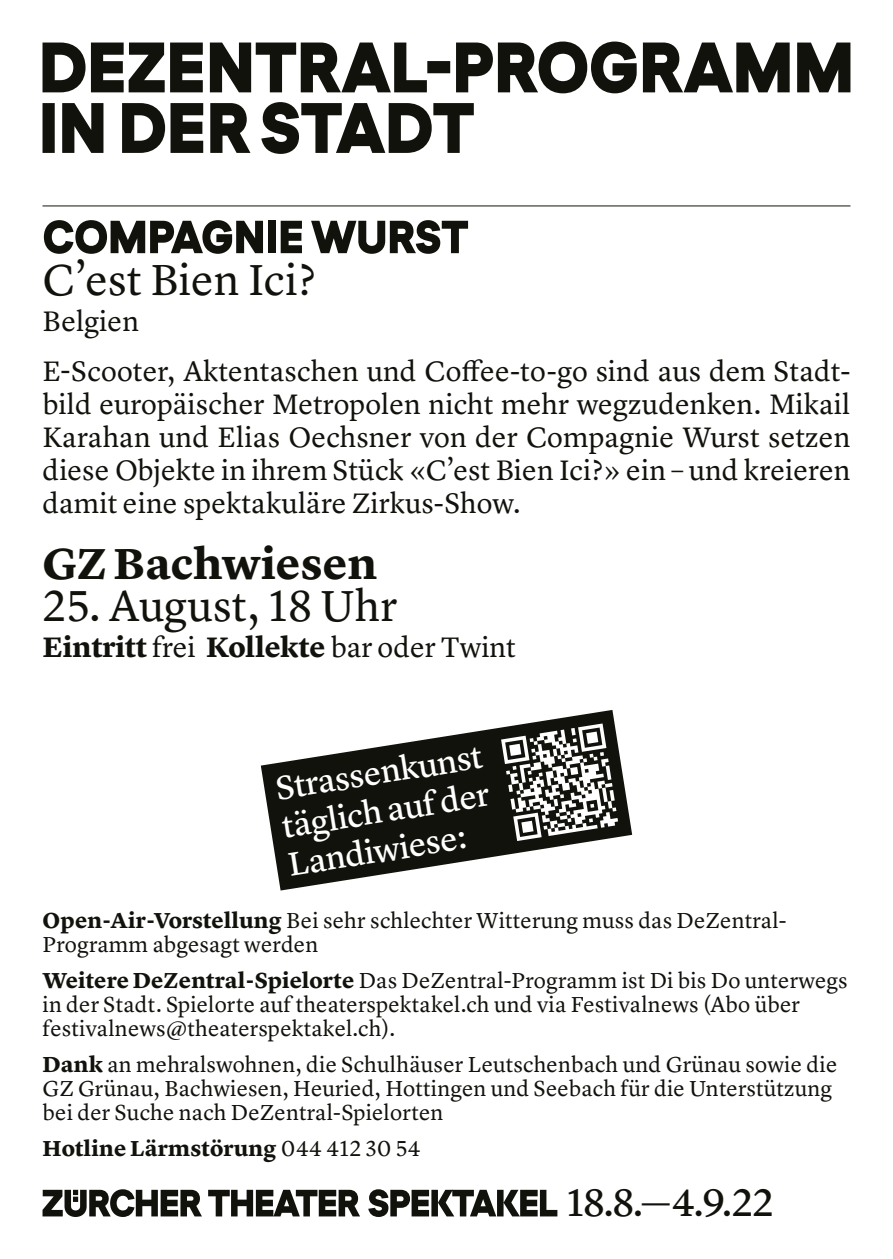
<style>
.page{position:relative;width:893px;height:1259px;background:#fff}
.page>*{position:absolute;margin:0;border:0;box-sizing:border-box;transform-origin:0 0}
.t1{font:54px "Devinyl";letter-spacing:-.01em;color:#12120d}
.t2{font:45px "Lyon Text";letter-spacing:.005em;color:#12120d}
.t3{font:700 45px "Lyon Text";letter-spacing:.005em;color:#12120d}
.t4{font:39.6px "Lyon Text Regular No.2";color:#12120d}
.t5{font:34.2px/38.4px "Lyon Text Regular No.2";color:#fff;text-align:justify}
.t6{font:29.4px/33px "Lyon Text";letter-spacing:.005em;color:#12120d}
.t7{font:700 29.4px "Lyon Text";color:#12120d}
.t8{font:22.5px/24px "Lyon Text";letter-spacing:.01em;color:#12120d}
.t9{font:700 22.5px "Lyon Text";letter-spacing:.01em;color:#12120d}
.s1{font-weight:400}
.s2{font-weight:700}
</style>
<div class="page">
<svg style="left:43px;top:102px;width:431px;height:52px"></svg>
<svg style="left:43px;top:42px;width:807px;height:51px"></svg>
<hr style="left:43px;top:205px;width:807px;height:1px;background:#12120d">
<svg style="left:261px;top:710px;width:371px;height:180px;fill:#12120d"></svg>
<svg style="left:501px;top:723px;width:117px;height:118px"></svg>
<svg style="left:43px;top:1189px;width:514px;height:28px"></svg>
<h1 class="t1" style="left:43px;top:209px;width:428px">COMPAGNIE WURST</h1>
<h2 class="t2" style="left:43px;top:246px;width:275px">C’est Bien Ici?</h2>
<h3 class="t6" style="left:43px;top:294px;width:809px;line-height:49.5px">Belgien<br>E-Scooter, Aktentaschen und Coffee-to-go sind aus dem Stadt-</h3>
<h3 class="t6" style="left:43px;top:385px;width:810px;text-align:justify">bild europäischer Metropolen nicht mehr wegzudenken. Mikail Karahan und Elias Oechsner von der Compagnie Wurst setzen diese Objekte in ihrem Stück «C’est Bien Ici?» ein – und kreieren damit eine spektakuläre Zirkus-Show.</h3>
<h2 class="t3" style="left:43px;top:528px;width:336px">GZ Bachwiesen</h2>
<h2 class="t2" style="left:42px;top:571px;width:356px">25. August, 18 Uhr</h2>
<h3 class="t7" style="left:43px;top:624px;width:475px">Eintritt <span class="s1">frei</span> Kollekte <span class="s1">bar oder Twint</span></h3>
<h3 class="t5" style="left:273px;top:767px;width:211px;rotate:-9deg">Strassenkunst täglich auf der Landiwiese:</h3>
<p class="t8" style="left:43px;top:906px;width:746px"><span class="s2">Open-Air-Vorstellung</span> Bei sehr schlechter Witterung muss das DeZentral-<br>Programm abgesagt werden</p>
<p class="t8" style="left:43px;top:966px;width:806px"><span class="s2">Weitere DeZentral-Spielorte</span> Das DeZentral-Programm ist Di bis Do unterwegs in der Stadt. Spielorte auf theaterspektakel.ch und via Festivalnews (Abo über festivalnews@theaterspektakel.ch).</p>
<p class="t8" style="left:43px;top:1050px;width:796px"><span class="s2">Dank</span> an mehralswohnen, die Schulhäuser Leutschenbach und Grünau sowie die<br>GZ Grünau, Bachwiesen, Heuried, Hottingen und Seebach für die Unterstützung bei der Suche nach DeZentral-Spielorten</p>
<p class="t9" style="left:43px;top:1130px;width:379px">Hotline Lärmstörung <span class="s1">044 412 30 54</span></p>
<h3 class="t4" style="left:567px;top:1172px;width:207px">18.8.— 4.9.22</h3>
</div>
